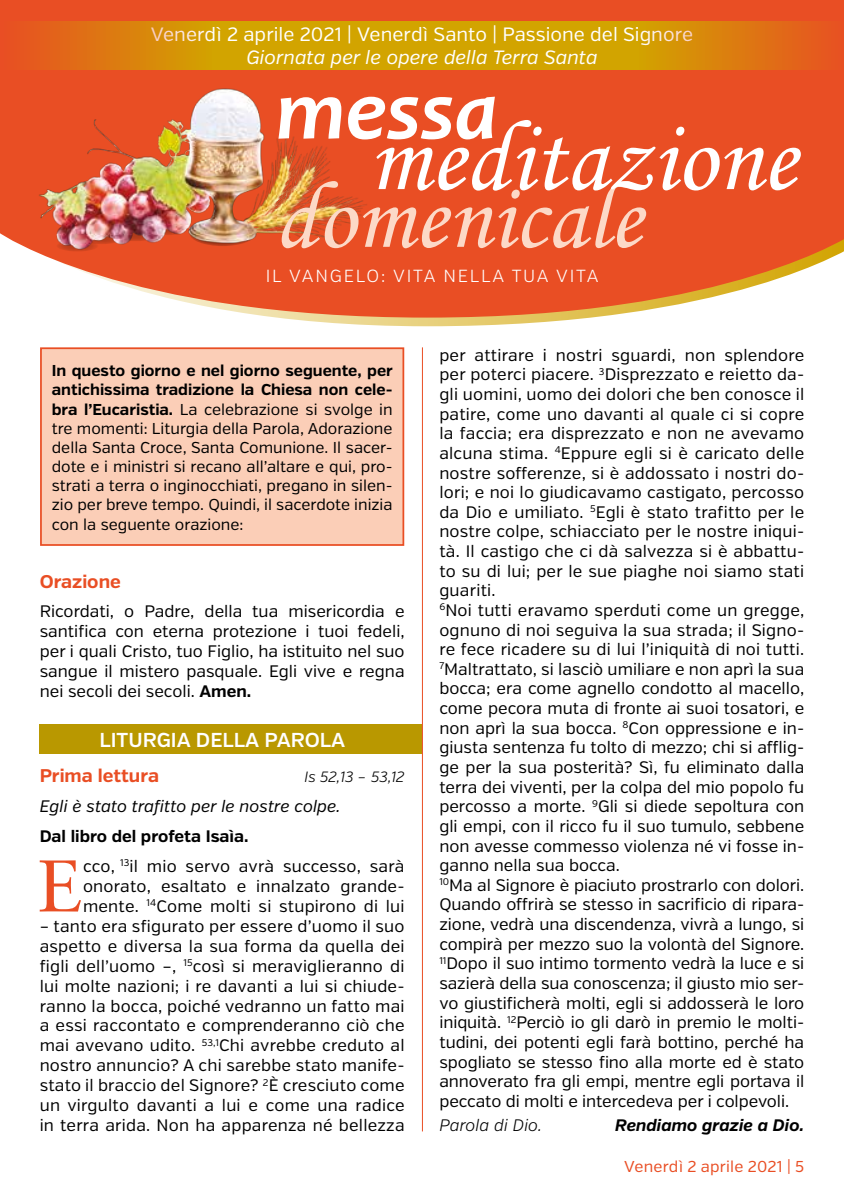
<style>
.page{position:relative;width:844px;height:1191px;background:#fff}
.page>*{position:absolute;margin:0;border:0;box-sizing:border-box;transform-origin:0 0}
.t1{font:italic 700 85.58px "Candara";color:#fff}
.t2{font:73.33px "Sabon";color:#e94e24}
.t3{font:600 20.12px "Verb";color:#fff}
.t4{font:19.25px "Verb";color:#fff}
.t5{font:italic 19.25px "Verb";color:#fff}
.t6{font:700 18.38px "Verb";color:#e94e24}
.t7{font:300 17.5px "Verb";letter-spacing:.1em;color:#fff}
.t8{font:16.62px/19.6px "Verb";color:#000;text-align:justify}
.t9{font:italic 16.62px "Verb";color:#000}
.t10{font:700 16.62px "Verb";color:#000}
.t11{font:italic 700 16.62px "Verb";color:#000}
.t12{font:italic 300 16.62px "Verb";color:#000}
.t13{font:15.75px/19.2px "Verb";color:#000;text-align:justify}
.t14{font:15.75px "Verb";letter-spacing:.01em;color:#e94e24}
.t15{font:italic 300 14.88px "Verb";color:#000}
.s1{font-weight:700}
</style>
<div class="page">
<svg style="left:273px;top:317px;width:322px;height:9px"></svg>
<svg style="left:0;top:0;width:843px;height:317px;background:#eb6b43"></svg>
<div style="left:40px;top:724px;width:382px;height:30px;background:#b99800"></div>
<hr style="left:422px;top:347px;width:1px;height:784px;background:#e94e24">
<svg style="left:0;top:21px;width:843px;height:48px;background:#d78e08"></svg>
<img style="left:14px;top:83px;width:362px;height:181px">
<svg style="left:281px;top:120px;width:519px;height:128px;background:#eb6e4a"></svg>
<div style="left:41px;top:348px;width:362px;height:197px;background:#fbceb7"></div>
<div style="left:40px;top:347px;width:364px;height:199px;border:2px solid #e94e24"></div>
<p class="t4" style="left:151px;top:23px;width:543px">Venerdì 2 aprile 2021 | Venerdì Santo | Passione del Signore</p>
<p class="t5" style="left:246px;top:46px;width:352px">Giornata per le opere della Terra Santa</p>
<h1 class="t1" style="left:275px;top:57px;width:223px">messa</h1>
<p class="t7" style="left:265px;top:265px;width:334px">IL VANGELO: VITA NELLA TUA VITA</p>
<p class="t13" style="left:52px;top:361px;width:342px"><span class="s1">In questo giorno e nel giorno seguente, per antichissima tradizione la Chiesa non cele&shy;bra l’Eucaristia.</span> La celebrazione si svolge in tre momenti: Liturgia della Parola, Adorazione della Santa Croce, Santa Comunione. Il sacer&shy;dote e i ministri si recano all’altare e qui, pro&shy;strati a terra o inginocchiati, pregano in silen&shy;zio per breve tempo. Quindi, il sacerdote inizia con la seguente orazione:</p>
<p class="t6" style="left:40px;top:570px;width:83px">Orazione</p>
<p class="t8" style="left:40px;top:602px;width:366px">Ricordati, o Padre, della tua misericordia e santifica con eterna protezione i tuoi fedeli, per i quali Cristo, tuo Figlio, ha istituito nel suo sangue il mistero pasquale. Egli vive e regna nei secoli dei secoli. <span class="s1">Amen.</span></p>
<p class="t3" style="left:99px;top:728px;width:247px">LITURGIA DELLA PAROLA</p>
<p class="t6" style="left:40px;top:764px;width:121px">Prima lettura</p>
<p class="t15" style="left:304px;top:768px;width:102px">Is 52,13 – 53,12</p>
<p class="t9" style="left:40px;top:796px;width:302px">Egli è stato trafitto per le nostre colpe.</p>
<p class="t10" style="left:40px;top:826px;width:210px">Dal libro del profeta Isaìa.</p>
<h2 class="t2" style="left:37px;top:842px;width:46px">E</h2>
<p class="t8" style="left:83px;top:856px;width:323px">cco, <sup>13</sup>il mio servo avrà successo, sarà onorato, esaltato e innalzato grande&shy;mente. <sup>14</sup>Come molti si stupirono di lui</p>
<p class="t8" style="left:40px;top:916px;width:366px">– tanto era sfigurato per essere d’uomo il suo aspetto e diversa la sua forma da quella dei figli dell’uomo –, <sup>15</sup>così si meraviglieranno di lui molte nazioni; i re davanti a lui si chiude&shy;ranno la bocca, poiché vedranno un fatto mai a essi raccontato e comprenderanno ciò che mai avevano udito. <sup>53,1</sup>Chi avrebbe creduto al nostro annuncio? A chi sarebbe stato manife&shy;stato il braccio del Signore? <sup>2</sup>È cresciuto come un virgulto davanti a lui e come una radice in terra arida. Non ha apparenza né bellezza</p>
<p class="t8" style="left:439px;top:345px;width:366px;text-align:left">per attirare i nostri sguardi, non splendore per poterci piacere. <sup>3</sup>Disprezzato e reietto da&shy;gli uomini, uomo dei dolori che ben conosce il patire, come uno davanti al quale ci si copre la faccia; era disprezzato e non ne avevamo alcuna stima. <sup>4</sup>Eppure egli si è caricato delle nostre sofferenze, si è addossato i nostri do&shy;lori; e noi lo giudicavamo castigato, percosso da Dio e umiliato. <sup>5</sup>Egli è stato trafitto per le nostre colpe, schiacciato per le nostre iniqui&shy;tà. Il castigo che ci dà salvezza si è abbattu&shy;to su di lui; per le sue piaghe noi siamo stati guariti.<br><sup>6</sup>Noi tutti eravamo sperduti come un gregge, ognuno di noi seguiva la sua strada; il Signo&shy;re fece ricadere su di lui l’iniquità di noi tutti.<br><sup>7</sup>Maltrattato, si lasciò umiliare e non aprì la sua bocca; era come agnello condotto al macello, come pecora muta di fronte ai suoi tosatori, e non aprì la sua bocca. <sup>8</sup>Con oppressione e in&shy;giusta sentenza fu tolto di mezzo; chi si afflig&shy;ge per la sua posterità? Sì, fu eliminato dalla terra dei viventi, per la colpa del mio popolo fu percosso a morte. <sup>9</sup>Gli si diede sepoltura con gli empi, con il ricco fu il suo tumulo, sebbene non avesse commesso violenza né vi fosse in&shy;ganno nella sua bocca.<br><sup>10</sup>Ma al Signore è piaciuto prostrarlo con dolori.<br>Quando offrirà se stesso in sacrificio di ripara&shy;zione, vedrà una discendenza, vivrà a lungo, si compirà per mezzo suo la volontà del Signore.<br><sup>11</sup>Dopo il suo intimo tormento vedrà la luce e si sazierà della sua conoscenza; il giusto mio ser&shy;vo giustificherà molti, egli si addosserà le loro iniquità. <sup>12</sup>Perciò io gli darò in premio le molti&shy;tudini, dei potenti egli farà bottino, perché ha spogliato se stesso fino alla morte ed è stato annoverato fra gli empi, mentre egli portava il peccato di molti e intercedeva per i colpevoli.</p>
<p class="t12" style="left:439px;top:1115px;width:104px">Parola di Dio.</p>
<p class="t11" style="left:615px;top:1115px;width:190px">Rendiamo grazie a Dio.</p>
<p class="t14" style="left:624px;top:1157px;width:181px">Venerdì 2 aprile 2021 | 5</p>
</div>
